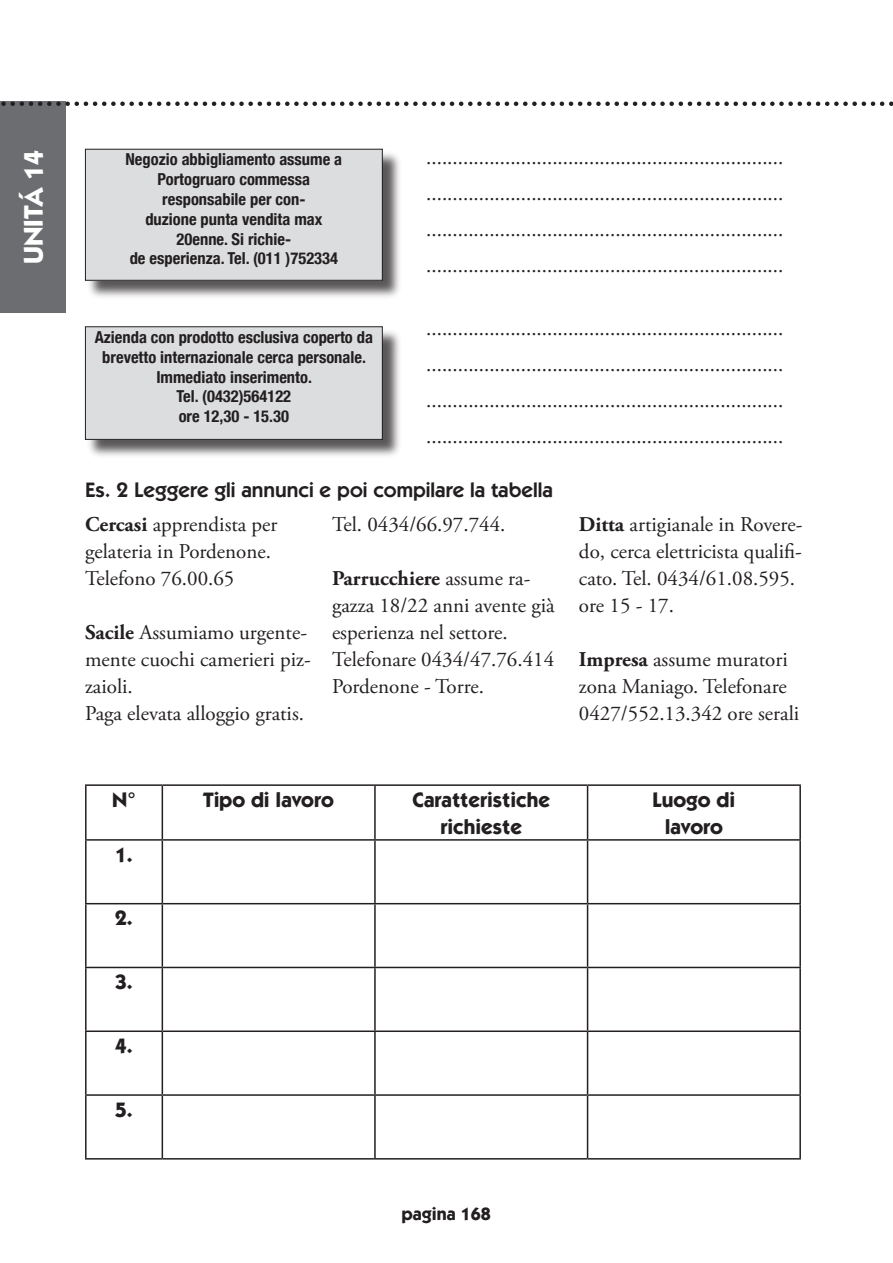
<style>
.page{position:relative;width:893px;height:1263px;background:#fff}
.page>*{position:absolute;margin:0;border:0;box-sizing:border-box;transform-origin:0 0}
.t1{font:700 27px "Itc Kabel";color:#fff}
.t2{font:21px/27px "Adobe Garamond Pro";color:#231f20}
.t3{font:700 21px/27px "Itc Kabel";color:#231f20;text-align:center}
.t4{font:600 21px "Itc Kabel";color:#231f20}
.t5{font:700 18px "Itc Kabel";color:#231f20}
.t6{font:700 condensed 16.5px/19.8px "Helvetica Neue";color:#231f20;text-align:center}
.s1{font-weight:700}
</style>
<div class="page">
<div style="left:0;top:101px;width:65px;height:212px;background:#6c6d70"></div>
<svg style="left:1px;top:101px;width:892px;height:5px"></svg>
<div style="left:86px;top:150px;width:317px;height:151px;background:#231f20;opacity:.75"></div>
<div style="left:85px;top:149px;width:297px;height:131px;background:#dcdddf"></div>
<div style="left:85px;top:149px;width:298px;height:132px;border:1px solid #231f20"></div>
<hr style="left:85px;top:784px;width:77px;height:2px;background:#231f20">
<hr style="left:85px;top:786px;width:2px;height:53px;background:#231f20">
<hr style="left:162px;top:784px;width:213px;height:2px;background:#231f20">
<hr style="left:162px;top:786px;width:1px;height:53px;background:#231f20">
<hr style="left:375px;top:784px;width:213px;height:2px;background:#231f20">
<hr style="left:374px;top:786px;width:2px;height:53px;background:#231f20">
<hr style="left:588px;top:784px;width:213px;height:2px;background:#231f20">
<hr style="left:587px;top:786px;width:1px;height:53px;background:#231f20">
<hr style="left:799px;top:786px;width:2px;height:53px;background:#231f20">
<hr style="left:85px;top:839px;width:77px;height:2px;background:#231f20">
<hr style="left:85px;top:841px;width:2px;height:62px;background:#231f20">
<hr style="left:162px;top:839px;width:213px;height:2px;background:#231f20">
<hr style="left:162px;top:841px;width:1px;height:62px;background:#231f20">
<hr style="left:375px;top:839px;width:213px;height:2px;background:#231f20">
<hr style="left:374px;top:841px;width:2px;height:62px;background:#231f20">
<hr style="left:588px;top:839px;width:213px;height:2px;background:#231f20">
<hr style="left:587px;top:841px;width:1px;height:62px;background:#231f20">
<hr style="left:799px;top:841px;width:2px;height:62px;background:#231f20">
<hr style="left:85px;top:903px;width:77px;height:1px;background:#231f20">
<hr style="left:85px;top:904px;width:2px;height:63px;background:#231f20">
<hr style="left:162px;top:903px;width:213px;height:1px;background:#231f20">
<hr style="left:162px;top:904px;width:1px;height:63px;background:#231f20">
<hr style="left:375px;top:903px;width:213px;height:1px;background:#231f20">
<hr style="left:374px;top:904px;width:2px;height:63px;background:#231f20">
<hr style="left:588px;top:903px;width:213px;height:1px;background:#231f20">
<hr style="left:587px;top:904px;width:1px;height:63px;background:#231f20">
<hr style="left:799px;top:904px;width:2px;height:63px;background:#231f20">
<hr style="left:85px;top:967px;width:77px;height:1px;background:#231f20">
<hr style="left:85px;top:968px;width:2px;height:62px;background:#231f20">
<hr style="left:162px;top:967px;width:213px;height:1px;background:#231f20">
<hr style="left:162px;top:968px;width:1px;height:62px;background:#231f20">
<hr style="left:375px;top:967px;width:213px;height:1px;background:#231f20">
<hr style="left:374px;top:968px;width:2px;height:62px;background:#231f20">
<hr style="left:588px;top:967px;width:213px;height:1px;background:#231f20">
<hr style="left:587px;top:968px;width:1px;height:62px;background:#231f20">
<hr style="left:799px;top:968px;width:2px;height:62px;background:#231f20">
<hr style="left:85px;top:1030px;width:77px;height:2px;background:#231f20">
<hr style="left:85px;top:1032px;width:2px;height:62px;background:#231f20">
<hr style="left:162px;top:1030px;width:213px;height:2px;background:#231f20">
<hr style="left:162px;top:1032px;width:1px;height:62px;background:#231f20">
<hr style="left:375px;top:1030px;width:213px;height:2px;background:#231f20">
<hr style="left:374px;top:1032px;width:2px;height:62px;background:#231f20">
<hr style="left:588px;top:1030px;width:213px;height:2px;background:#231f20">
<hr style="left:587px;top:1032px;width:1px;height:62px;background:#231f20">
<hr style="left:799px;top:1032px;width:2px;height:62px;background:#231f20">
<hr style="left:85px;top:1094px;width:77px;height:2px;background:#231f20">
<hr style="left:85px;top:1096px;width:2px;height:62px;background:#231f20">
<hr style="left:162px;top:1094px;width:213px;height:2px;background:#231f20">
<hr style="left:162px;top:1096px;width:1px;height:62px;background:#231f20">
<hr style="left:375px;top:1094px;width:213px;height:2px;background:#231f20">
<hr style="left:374px;top:1096px;width:2px;height:62px;background:#231f20">
<hr style="left:588px;top:1094px;width:213px;height:2px;background:#231f20">
<hr style="left:587px;top:1096px;width:1px;height:62px;background:#231f20">
<hr style="left:799px;top:1096px;width:2px;height:62px;background:#231f20">
<hr style="left:85px;top:1158px;width:77px;height:1px;background:#231f20">
<hr style="left:162px;top:1158px;width:213px;height:1px;background:#231f20">
<hr style="left:375px;top:1158px;width:213px;height:1px;background:#231f20">
<hr style="left:588px;top:1158px;width:213px;height:1px;background:#231f20">
<div style="left:86px;top:327px;width:317px;height:133px;background:#231f20;opacity:.75"></div>
<div style="left:85px;top:327px;width:297px;height:112px;background:#dcdddf"></div>
<div style="left:85px;top:326px;width:298px;height:114px;border:1px solid #231f20"></div>
<p class="t1" style="left:17px;top:264px;width:116px;rotate:-90deg">UNITÁ 14</p>
<p class="t6" style="left:126px;top:149px;width:218px">Negozio abbigliamento assume a<br>Portogruaro commessa responsabile per con-<br>duzione punta vendita max<br>20enne. Si richie-<br>de esperienza. Tel. (011 )752334</p>
<p class="t2" style="left:426px;top:140px;width:358px;line-height:36px;text-align:justify">.................................................................... .................................................................... .................................................................... ....................................................................</p>
<p class="t6" style="left:95px;top:327px;width:280px">Azienda con prodotto esclusiva coperto da brevetto internazionale cerca personale.<br>Immediato inserimento.<br>Tel. (0432)564122<br>ore 12,30 - 15.30</p>
<p class="t2" style="left:426px;top:311px;width:358px;line-height:36px;text-align:justify">.................................................................... .................................................................... .................................................................... ....................................................................</p>
<p class="t4" style="left:85px;top:478px;width:469px">Es. 2 Leggere gli annunci e poi compilare la tabella</p>
<p class="t2" style="left:85px;top:512px;width:194px"><span class="s1">Cercasi</span> apprendista per gelateria in Pordenone.<br>Telefono 76.00.65</p>
<p class="t2" style="left:85px;top:620px;width:227px"><span class="s1">Sacile</span> Assumiamo urgente&shy;mente cuochi camerieri piz&shy;zaioli.<br>Paga elevata alloggio gratis.</p>
<p class="t2" style="left:332px;top:512px;width:175px">Tel. 0434/66.97.744.</p>
<p class="t2" style="left:332px;top:566px;width:224px"><span class="s1">Parrucchiere</span> assume ra&shy;gazza 18/22 anni avente già esperienza nel settore.<br>Telefonare 0434/47.76.414<br>Pordenone - Torre.</p>
<p class="t2" style="left:579px;top:512px;width:225px"><span class="s1">Ditta</span> artigianale in Rovere&shy;do, cerca elettricista qualifi&shy;cato. Tel. 0434/61.08.595. ore 15 - 17.</p>
<p class="t2" style="left:579px;top:647px;width:222px"><span class="s1">Impresa</span> assume muratori zona Maniago. Telefonare<br>0427/552.13.342 ore serali</p>
<p class="t3" style="left:112px;top:786px;width:25px">N°</p>
<p class="t3" style="left:203px;top:786px;width:132px">Tipo di lavoro</p>
<p class="t3" style="left:412px;top:786px;width:139px">Caratteristiche richieste</p>
<p class="t3" style="left:652px;top:786px;width:84px">Luogo di lavoro</p>
<p class="t3" style="left:115px;top:841px;width:19px">1.</p>
<p class="t3" style="left:115px;top:904px;width:19px">2.</p>
<p class="t3" style="left:115px;top:968px;width:19px">3.</p>
<p class="t3" style="left:115px;top:1032px;width:19px">4.</p>
<p class="t3" style="left:115px;top:1096px;width:19px">5.</p>
<p class="t5" style="left:402px;top:1203px;width:91px">pagina 168</p>
</div>
